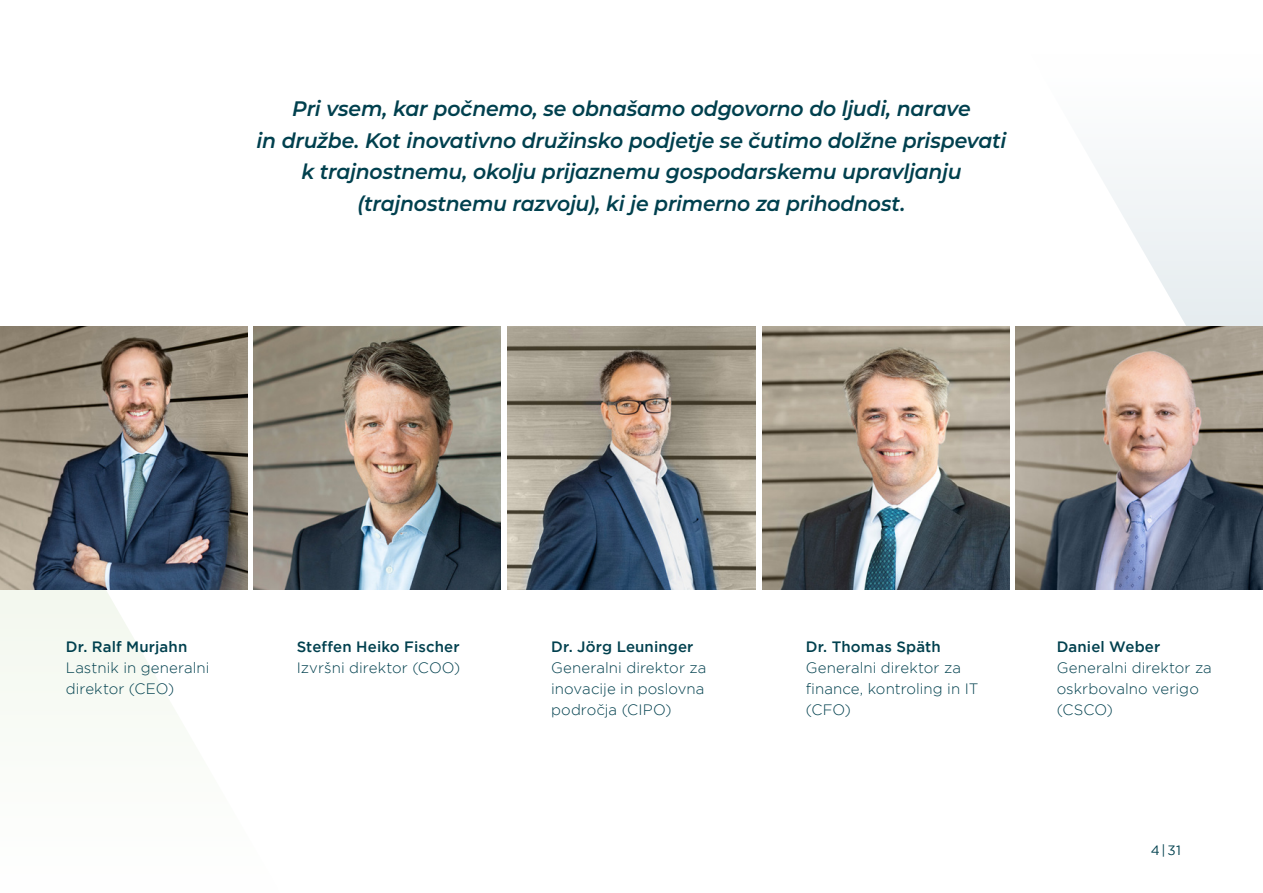
<style>
.page{position:relative;width:1263px;height:893px;background:#fff}
.page>*{position:absolute;margin:0;border:0;box-sizing:border-box;transform-origin:0 0}
.t1{font:italic 600 21px/31.5px "Montserrat";letter-spacing:-.015em;color:#00404e;text-align:center}
.t2{font:300 15px/21px "Gotham";letter-spacing:.005em;color:#00404e}
.t3{font:500 15px "Gotham";letter-spacing:.01em;color:#00404e}
.t4{font:13.5px "Gotham";color:#00404e}
.s1{font-family:"Montserrat"}
</style>
<div class="page">
<svg style="left:1029px;top:168px;width:234px;height:422px"></svg>
<svg style="left:0;top:589px;width:287px;height:122px"></svg>
<img style="left:1015px;top:326px;width:248px;height:263px">
<img style="left:762px;top:326px;width:248px;height:263px">
<img style="left:0;top:326px;width:248px;height:263px">
<img style="left:508px;top:326px;width:247px;height:263px">
<img style="left:253px;top:326px;width:248px;height:263px">
<p class="t1" style="left:257px;top:92px;width:751px">Pri vsem, kar počnemo, se obnašamo odgovorno do ljudi, narave<br>in družbe. Kot inovativno družinsko podjetje se čutimo dolžne prispevati k trajnostnemu, okolju prijaznemu gospodarskemu upravljanju (trajnostnemu razvoju), ki je primerno za prihodnost.</p>
<p class="t3" style="left:66px;top:638px;width:123px">Dr. Ralf Murjahn</p>
<p class="t2" style="left:66px;top:657px;width:145px">Lastnik in generalni direktor (CEO)</p>
<p class="t3" style="left:297px;top:638px;width:164px">Steffen Heiko Fischer</p>
<p class="t2" style="left:297px;top:657px;width:165px">Izvršni direktor (COO)</p>
<p class="t3" style="left:551px;top:638px;width:144px">Dr. Jörg Leuninger</p>
<p class="t2" style="left:551px;top:657px;width:157px">Generalni direktor za inovacije in poslovna podro<span class="s1">č</span>ja (CIPO)</p>
<p class="t3" style="left:806px;top:638px;width:136px">Dr. Thomas Späth</p>
<p class="t2" style="left:806px;top:657px;width:174px">Generalni direktor za finance, kontroling in IT (CFO)</p>
<p class="t3" style="left:1057px;top:638px;width:105px">Daniel Weber</p>
<p class="t2" style="left:1057px;top:657px;width:157px">Generalni direktor za oskrbovalno verigo (CSCO)</p>
<p class="t4" style="left:1151px;top:843px;width:32px">4|31</p>
</div>
